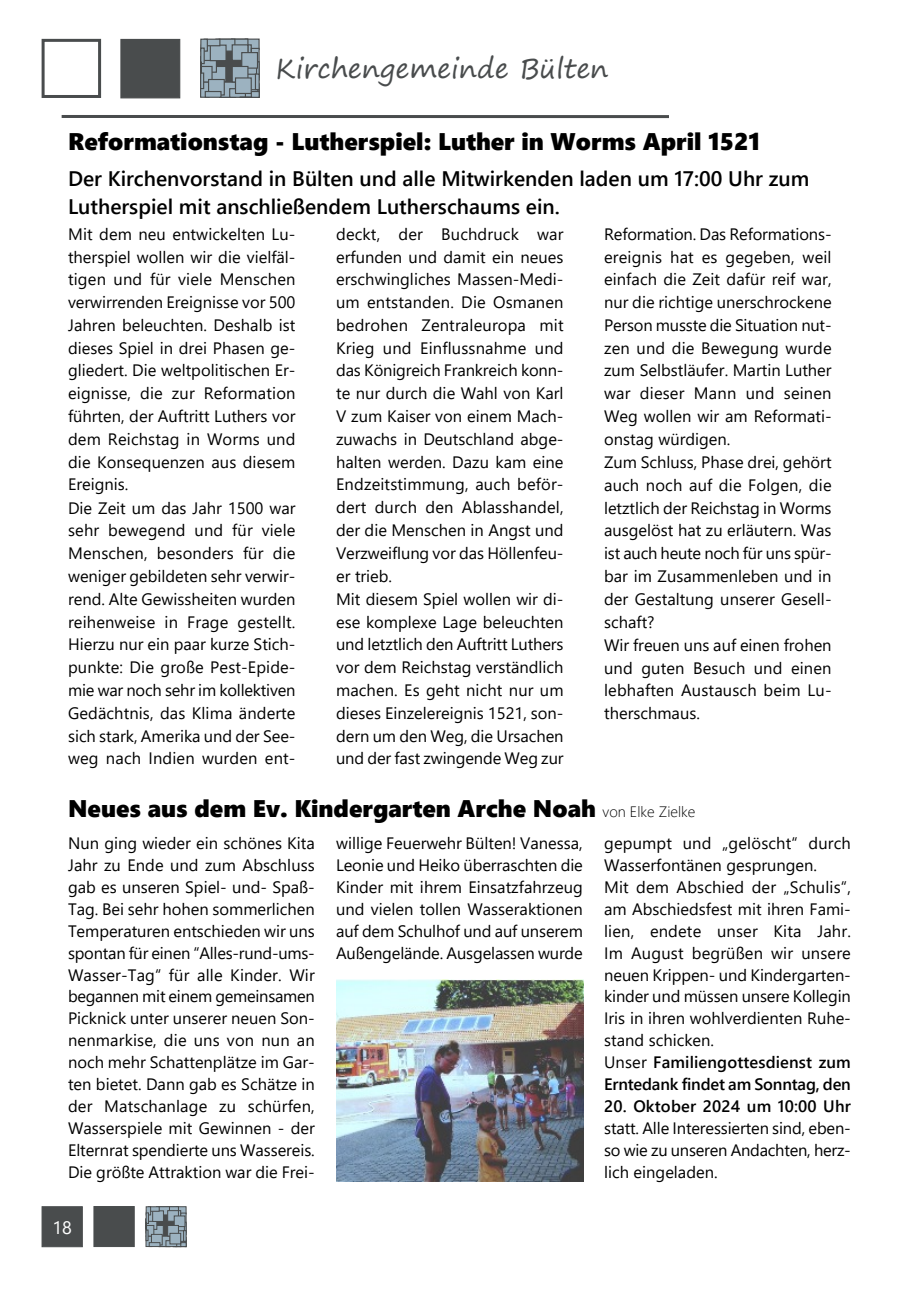
<style>
.page{position:relative;width:919px;height:1289px;background:#fff}
.page>*{position:absolute;margin:0;border:0;box-sizing:border-box;transform-origin:0 0}
.t1{font:27px "Segoe Print";color:#494c4d}
.t2{font:24px "Segoe UI Black";color:#000}
.t3{font:600 21px/27.9px "Segoe UI";color:#000}
.t4{font:18px "Segoe UI";color:#fff}
.t5{font:16.5px/22.8px "Segoe UI";color:#000}
.t6{font:600 16.5px "Segoe UI";letter-spacing:.01em;color:#000}
.s1{font-family:"Segoe UI";font-weight:300;font-size:15px}
.s2{font-weight:600}
</style>
<div class="page">
<hr style="left:62px;top:115px;width:607px;height:3px;background:#494c4d">
<div style="left:206px;top:45px;width:48px;height:47px;background:#494c4d"></div>
<svg style="left:245px;top:39px;width:15px;height:11px"></svg>
<svg style="left:248px;top:44px;width:4px;height:8px"></svg>
<div style="left:209px;top:66px;width:17px;height:17px;background:#9cb2c0;border:1px solid #494c4d"></div>
<svg style="left:246px;top:64px;width:14px;height:17px"></svg>
<div style="left:251px;top:48px;width:9px;height:16px;background:#9cb2c0;border:1px solid #494c4d"></div>
<svg style="left:248px;top:74px;width:7px;height:9px"></svg>
<div style="left:231px;top:39px;width:17px;height:15px;background:#9cb2c0;border:1px solid #494c4d"></div>
<svg style="left:215px;top:38px;width:18px;height:1px"></svg>
<svg style="left:200px;top:81px;width:10px;height:17px"></svg>
<svg style="left:218px;top:39px;width:17px;height:13px"></svg>
<svg style="left:200px;top:56px;width:17px;height:17px"></svg>
<div style="left:219px;top:82px;width:17px;height:16px;background:#9cb2c0;border:1px solid #494c4d"></div>
<div style="left:200px;top:66px;width:12px;height:17px;background:#9cb2c0;border:1px solid #494c4d"></div>
<svg style="left:256px;top:61px;width:4px;height:17px"></svg>
<svg style="left:255px;top:73px;width:5px;height:17px"></svg>
<svg style="left:205px;top:46px;width:5px;height:15px"></svg>
<div style="left:231px;top:44px;width:17px;height:17px;background:#9cb2c0;border:1px solid #494c4d"></div>
<div style="left:229px;top:88px;width:17px;height:10px;background:#9cb2c0;border:1px solid #494c4d"></div>
<div style="left:210px;top:45px;width:16px;height:16px;background:#9cb2c0;border:1px solid #494c4d"></div>
<div style="left:203px;top:39px;width:17px;height:7px;background:#9cb2c0;border:1px solid #494c4d"></div>
<div style="left:200px;top:39px;width:8px;height:13px;background:#9cb2c0;border:1px solid #494c4d"></div>
<svg style="left:200px;top:47px;width:5px;height:17px"></svg>
<svg style="left:200px;top:55px;width:2px;height:17px"></svg>
<svg style="left:200px;top:72px;width:4px;height:17px"></svg>
<div style="left:208px;top:79px;width:17px;height:17px;background:#9cb2c0;border:1px solid #494c4d"></div>
<svg style="left:238px;top:83px;width:22px;height:15px"></svg>
<div style="left:241px;top:52px;width:17px;height:17px;background:#9cb2c0;border:1px solid #494c4d"></div>
<div style="left:231px;top:66px;width:17px;height:17px;background:#9cb2c0;border:1px solid #494c4d"></div>
<div style="left:235px;top:77px;width:17px;height:17px;background:#9cb2c0;border:1px solid #494c4d"></div>
<div style="left:205px;top:91px;width:16px;height:7px;background:#9cb2c0;border:1px solid #494c4d"></div>
<div style="left:42px;top:39px;width:59px;height:59px;background:#fff;border:3px solid #494c4d"></div>
<div style="left:120px;top:39px;width:60px;height:59px;background:#494c4d;border:1px solid #494c4d"></div>
<div style="left:155px;top:1214px;width:22px;height:22px;background:#494c4d"></div>
<svg style="left:176px;top:1206px;width:10px;height:8px"></svg>
<svg style="left:154px;top:1226px;width:5px;height:7px"></svg>
<svg style="left:180px;top:1212px;width:6px;height:11px"></svg>
<div style="left:167px;top:1206px;width:12px;height:10px;background:#9cb2c0;border:1px solid #494c4d"></div>
<svg style="left:170px;top:1206px;width:8px;height:3px"></svg>
<svg style="left:146px;top:1235px;width:6px;height:11px"></svg>
<div style="left:158px;top:1206px;width:12px;height:9px;background:#9cb2c0;border:1px solid #494c4d"></div>
<svg style="left:146px;top:1218px;width:11px;height:11px"></svg>
<div style="left:146px;top:1224px;width:8px;height:12px;background:#9cb2c0;border:1px solid #494c4d"></div>
<svg style="left:149px;top:1211px;width:3px;height:10px"></svg>
<div style="left:167px;top:1210px;width:12px;height:11px;background:#9cb2c0;border:1px solid #494c4d"></div>
<div style="left:152px;top:1210px;width:12px;height:11px;background:#9cb2c0;border:1px solid #494c4d"></div>
<svg style="left:148px;top:1206px;width:12px;height:5px"></svg>
<svg style="left:146px;top:1206px;width:5px;height:9px"></svg>
<svg style="left:145px;top:1212px;width:4px;height:28px"></svg>
<div style="left:151px;top:1233px;width:12px;height:12px;background:#9cb2c0;border:1px solid #494c4d"></div>
<svg style="left:159px;top:1221px;width:28px;height:26px"></svg>
<div style="left:174px;top:1215px;width:11px;height:11px;background:#9cb2c0;border:1px solid #494c4d"></div>
<div style="left:167px;top:1224px;width:12px;height:12px;background:#9cb2c0;border:1px solid #494c4d"></div>
<div style="left:169px;top:1232px;width:12px;height:12px;background:#9cb2c0;border:1px solid #494c4d"></div>
<svg style="left:149px;top:1242px;width:11px;height:4px"></svg>
<div style="left:93px;top:1206px;width:42px;height:40px;background:#494c4d;border:1px solid #494c4d"></div>
<div style="left:42px;top:1206px;width:41px;height:40px;background:#494c4d;border:1px solid #494c4d"></div>
<img style="left:336px;top:979px;width:247px;height:202px">
<h1 class="t1" style="left:276px;top:55px;width:334px">Kirchengemeinde Bülten</h1>
<h2 class="t2" style="left:68px;top:132px;width:693px">Reformationstag - Lutherspiel: Luther in Worms April 1521</h2>
<p class="t3" style="left:68px;top:167px;width:742px">Der Kirchenvorstand in Bülten und alle Mitwirkenden laden um 17:00 Uhr zum<br>Lutherspiel mit anschließendem Lutherschaums ein.</p>
<p class="t5" style="left:68px;top:224px;width:229px">Mit dem neu entwickelten Lu&shy;therspiel wollen wir die vielfäl&shy;tigen und für viele Menschen verwirrenden Ereignisse vor 500<br>Jahren beleuchten. Deshalb ist dieses Spiel in drei Phasen ge&shy;gliedert. Die weltpolitischen Er&shy;eignisse, die zur Reformation führten, der Auftritt Luthers vor dem Reichstag in Worms und die Konsequenzen aus diesem<br>Ereignis.<br>Die Zeit um das Jahr 1500 war sehr bewegend und für viele<br>Menschen, besonders für die weniger gebildeten sehr verwir&shy;rend. Alte Gewissheiten wurden reihenweise in Frage gestellt.<br>Hierzu nur ein paar kurze Stich&shy;punkte: Die große Pest-Epide&shy;mie war noch sehr im kollektiven<br>Gedächtnis, das Klima änderte sich stark, Amerika und der See&shy;weg nach Indien wurden ent-</p>
<p class="t5" style="left:336px;top:224px;width:229px">deckt, der Buchdruck war erfunden und damit ein neues erschwingliches Massen-Medi&shy;um entstanden. Die Osmanen bedrohen Zentraleuropa mit<br>Krieg und Einflussnahme und das Königreich Frankreich konn&shy;te nur durch die Wahl von Karl<br>V zum Kaiser von einem Mach&shy;zuwachs in Deutschland abge&shy;halten werden. Dazu kam eine<br>Endzeitstimmung, auch beför&shy;dert durch den Ablasshandel, der die Menschen in Angst und<br>Verzweiflung vor das Höllenfeu&shy;er trieb.<br>Mit diesem Spiel wollen wir di&shy;ese komplexe Lage beleuchten und letztlich den Auftritt Luthers vor dem Reichstag verständlich machen. Es geht nicht nur um dieses Einzelereignis 1521, son&shy;dern um den Weg, die Ursachen und der fast zwingende Weg zur</p>
<p class="t5" style="left:604px;top:224px;width:229px">Reformation. Das Reformations&shy;ereignis hat es gegeben, weil einfach die Zeit dafür reif war, nur die richtige unerschrockene<br>Person musste die Situation nut&shy;zen und die Bewegung wurde zum Selbstläufer. Martin Luther war dieser Mann und seinen<br>Weg wollen wir am Reformati&shy;onstag würdigen.<br>Zum Schluss, Phase drei, gehört auch noch auf die Folgen, die letztlich der Reichstag in Worms ausgelöst hat zu erläutern. Was ist auch heute noch für uns spür&shy;bar im Zusammenleben und in der Gestaltung unserer Gesell&shy;schaft?<br>Wir freuen uns auf einen frohen und guten Besuch und einen lebhaften Austausch beim Lu&shy;therschmaus.</p>
<h2 class="t2" style="left:68px;top:800px;width:628px">Neues aus dem Ev. Kindergarten Arche Noah <span class="s1">von Elke Zielke</span></h2>
<p class="t5" style="left:68px;top:833px;width:248px;line-height:21.9px;text-align:justify">Nun ging wieder ein schönes Kita Jahr zu Ende und zum Abschluss gab es unseren Spiel- und- Spaß-Tag. Bei sehr hohen sommerlichen Temperaturen entschieden wir uns spontan für einen “Alles-rund-ums-Wasser-Tag“ für alle Kinder. Wir begannen mit einem gemeinsamen Picknick unter unserer neuen Son&shy;nenmarkise, die uns von nun an noch mehr Schattenplätze im Gar&shy;ten bietet. Dann gab es Schätze in der Matschanlage zu schürfen, Wasserspiele mit Gewinnen - der Elternrat spendierte uns Wassereis.<br>Die größte Attraktion war die Frei-</p>
<p class="t5" style="left:336px;top:833px;width:248px;line-height:21.9px;text-align:justify">willige Feuerwehr Bülten! Vanessa, Leonie und Heiko überraschten die Kinder mit ihrem Einsatzfahrzeug und vielen tollen Wasseraktionen auf dem Schulhof und auf unserem Außengelände. Ausgelassen wurde</p>
<p class="t5" style="left:604px;top:833px;width:248px;line-height:21.9px">gepumpt und „gelöscht“ durch<br>Wasserfontänen gesprungen.<br>Mit dem Abschied der „Schulis“, am Abschiedsfest mit ihren Fami&shy;lien, endete unser Kita Jahr.<br>Im August begrüßen wir unsere neuen Krippen- und Kindergarten&shy;kinder und müssen unsere Kollegin<br>Iris in ihren wohlverdienten Ruhe&shy;stand schicken.<br>Unser <span class="s2">Familiengottesdienst zum<br>Erntedank findet am Sonntag, den</span></p>
<p class="t6" style="left:604px;top:1100px;width:248px">20. Oktober 2024 um 10:00 Uhr</p>
<p class="t5" style="left:604px;top:1118px;width:248px;line-height:21.9px;text-align:justify">statt. Alle Interessierten sind, eben&shy;so wie zu unseren Andachten, herz&shy;lich eingeladen.</p>
<p class="t4" style="left:52px;top:1220px;width:21px">18</p>
</div>
